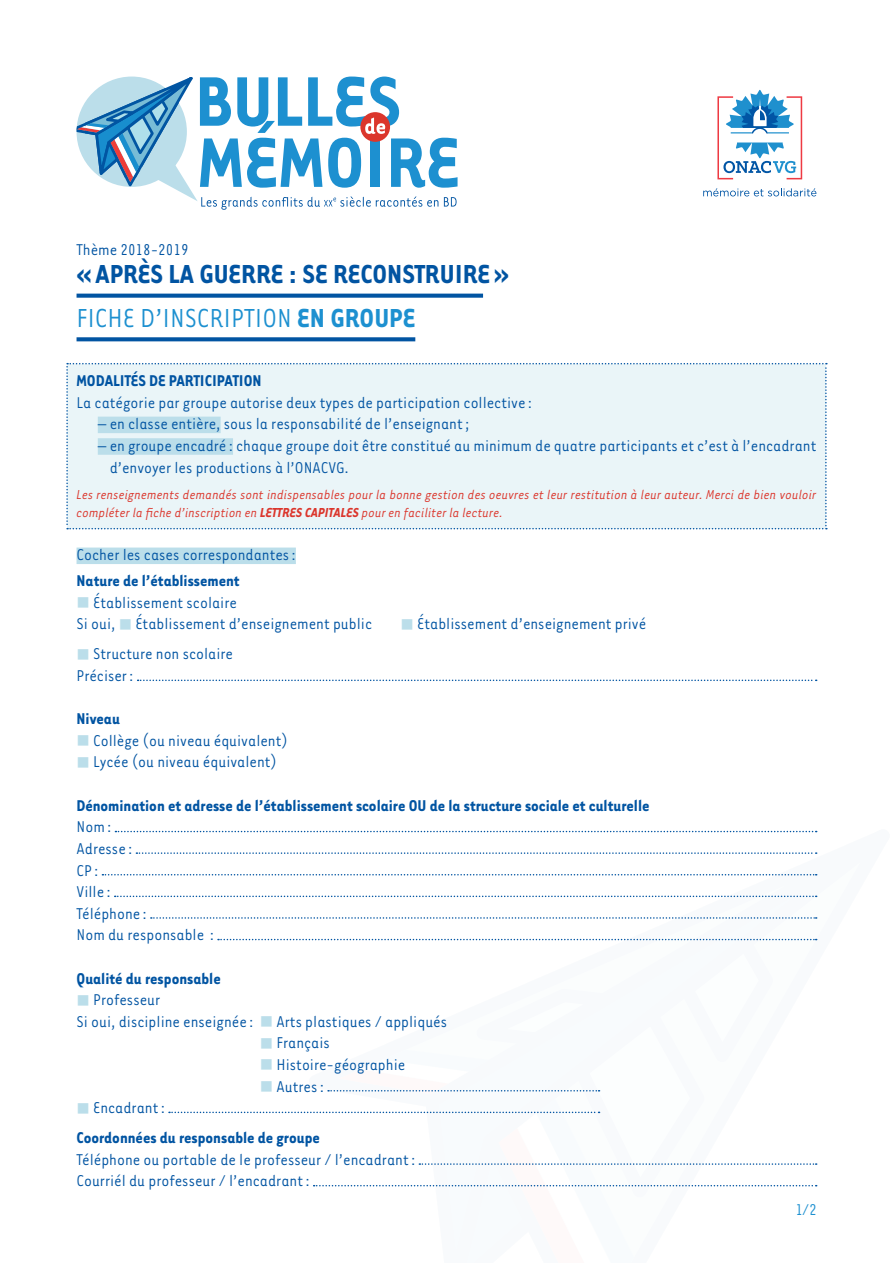
<style>
.page{position:relative;width:893px;height:1263px;background:#fff}
.page>*{position:absolute;margin:0;border:0;box-sizing:border-box;transform-origin:0 0}
.t1{font:700 30px "Tarzana Nar OT";color:#0154a2}
.t2{font:30px "Tarzana Nar OT";color:#1d90d0}
.t3{font:18px/21.6px "Tarzana Nar OT";color:#0154a2}
.t4{font:700 18px "Tarzana Nar OT";color:#0154a2}
.t5{font:18px "Tarzana Nar OT";color:#1d90d0}
.t6{font:italic 15px/18px "Tarzana Nar OT";color:#db362c}
.s1{font-weight:700}
.s2{color:#bbdeea}
</style>
<div class="page">
<svg style="left:307px;top:830px;width:511px;height:111px"></svg>
<div style="left:66px;top:363px;width:761px;height:166px;background:#eaf5f8"></div>
<svg style="left:77px;top:77px;width:381px;height:133px"></svg>
<svg style="left:717px;top:90px;width:85px;height:89px"></svg>
<svg style="left:703px;top:188px;width:113px;height:8px"></svg>
<div style="left:98px;top:417px;width:123px;height:16px;background:#bbdeea"></div>
<div style="left:98px;top:438px;width:135px;height:17px;background:#bbdeea"></div>
<div style="left:77px;top:547px;width:219px;height:17px;background:#bbdeea"></div>
<svg style="left:138px;top:679px;width:679px;height:2px"></svg>
<svg style="left:115px;top:831px;width:702px;height:1px"></svg>
<svg style="left:136px;top:852px;width:681px;height:2px"></svg>
<svg style="left:102px;top:874px;width:715px;height:1px"></svg>
<svg style="left:115px;top:895px;width:702px;height:2px"></svg>
<svg style="left:151px;top:917px;width:666px;height:270px"></svg>
<svg style="left:77px;top:294px;width:406px;height:4px;background:#1460a9"></svg>
<svg style="left:77px;top:337px;width:338px;height:4px"></svg>
<p class="t3" style="left:77px;top:238px;width:114px">Thème 2018-2019</p>
<p class="t1" style="left:77px;top:255px;width:434px">«APRÈS LA GUERRE : SE RECONSTRUIRE»</p>
<p class="t2" style="left:77px;top:299px;width:340px">FICHE D’INSCRIPTION <span class="s1">EN GROUPE</span></p>
<p class="t4" style="left:77px;top:369px;width:187px">MODALITÉS DE PARTICIPATION</p>
<p class="t3" style="left:77px;top:391px;width:457px">La catégorie par groupe autorise deux types de participation collective :</p>
<p class="t3" style="left:98px;top:412px;width:373px">– en classe entière, sous la responsabilité de l’enseignant;</p>
<p class="t3" style="left:110px;top:434px;width:708px;text-indent:-12px">– en groupe encadré : chaque groupe doit être constitué au minimum de quatre participants et c’est à l’encadrant d’envoyer les productions à l’ONACVG.</p>
<p class="t6" style="left:77px;top:485px;width:741px">Les renseignements demandés sont indispensables pour la bonne gestion des oeuvres et leur restitution à leur auteur. Merci de bien vouloir compléter la fiche d’inscription en <span class="s1">LETTRES CAPITALES</span> pour en faciliter la lecture.</p>
<p class="t3" style="left:77px;top:543px;width:221px">Cocher les cases correspondantes:</p>
<p class="t4" style="left:77px;top:569px;width:165px">Nature de l’établissement</p>
<p class="t3" style="left:77px;top:591px;width:162px"><span class="s2">■</span> Établissement scolaire</p>
<p class="t3" style="left:77px;top:612px;width:297px">Si oui, <span class="s2">■</span> Établissement d’enseignement public</p>
<p class="t3" style="left:401px;top:612px;width:247px"><span class="s2">■</span> Établissement d’enseignement privé</p>
<p class="t3" style="left:77px;top:642px;width:158px"><span class="s2">■</span> Structure non scolaire</p>
<p class="t3" style="left:77px;top:664px;width:59px">Préciser:</p>
<p class="t4" style="left:77px;top:708px;width:45px">Niveau</p>
<p class="t3" style="left:77px;top:729px;width:213px"><span class="s2">■</span> Collège (ou niveau équivalent)</p>
<p class="t3" style="left:77px;top:750px;width:202px"><span class="s2">■</span> Lycée (ou niveau équivalent)</p>
<p class="t4" style="left:77px;top:794px;width:574px">Dénomination et adresse de l’établissement scolaire OU de la structure sociale et culturelle</p>
<p class="t3" style="left:77px;top:815px;width:36px">Nom:</p>
<p class="t3" style="left:77px;top:837px;width:57px">Adresse :</p>
<p class="t3" style="left:77px;top:858px;width:23px">CP:</p>
<p class="t3" style="left:77px;top:880px;width:36px">Ville :</p>
<p class="t3" style="left:77px;top:902px;width:72px">Téléphone :</p>
<p class="t3" style="left:77px;top:923px;width:139px">Nom du responsable :</p>
<p class="t4" style="left:77px;top:967px;width:146px">Qualité du responsable</p>
<p class="t3" style="left:77px;top:988px;width:85px"><span class="s2">■</span> Professeur</p>
<p class="t3" style="left:77px;top:1010px;width:372px">Si oui, discipline enseignée : <span class="s2">■</span> Arts plastiques / appliqués</p>
<p class="t3" style="left:260px;top:1031px;width:72px"><span class="s2">■</span> Français</p>
<p class="t3" style="left:260px;top:1053px;width:147px"><span class="s2">■</span> Histoire-géographie</p>
<p class="t3" style="left:260px;top:1074px;width:66px"><span class="s2">■</span> Autres:</p>
<p class="t3" style="left:77px;top:1096px;width:90px"><span class="s2">■</span> Encadrant:</p>
<p class="t4" style="left:77px;top:1126px;width:245px">Coordonnées du responsable de groupe</p>
<p class="t3" style="left:77px;top:1148px;width:340px">Téléphone ou portable de le professeur / l’encadrant:</p>
<p class="t3" style="left:77px;top:1169px;width:235px">Courriél du professeur / l’encadrant:</p>
<p class="t5" style="left:796px;top:1199px;width:22px">1/2</p>
</div>
